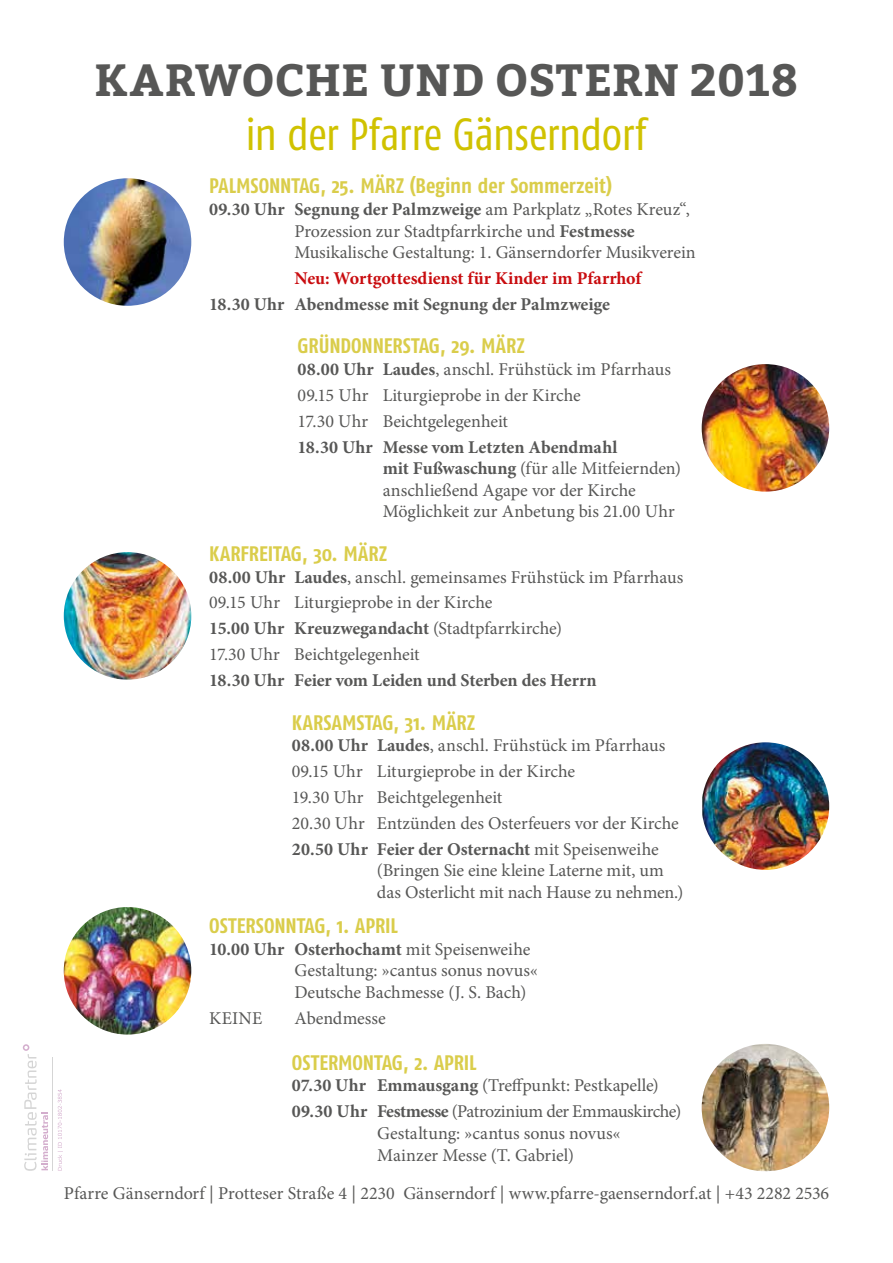
<style>
.page{position:relative;width:893px;height:1263px;background:#fff}
.page>*{position:absolute;margin:0;border:0;box-sizing:border-box;transform-origin:0 0}
.t1{font:45px "Fago Co";letter-spacing:-.02em;color:#d0c200}
.t2{font:700 45px "Bitter";letter-spacing:.005em;color:#575756}
.t3{font:700 21px "Fago Co";letter-spacing:-.005em;color:#dacd4b}
.t4{font:18px/21.6px "Minion Pro";color:#575756}
.t5{font:18px/25.8px "Minion Pro";letter-spacing:-.02em;color:#575756}
.t6{font:700 18px "Minion Pro";letter-spacing:-.005em;color:#575756}
.t7{font:700 18px "Minion Pro";letter-spacing:-.005em;color:#c90c0f}
.s1{font-weight:700}
</style>
<div class="page">
<img style="left:64px;top:178px;width:127px;height:128px;border-radius:64px">
<img style="left:702px;top:364px;width:127px;height:128px;border-radius:64px">
<img style="left:64px;top:552px;width:127px;height:128px;border-radius:64px">
<img style="left:702px;top:742px;width:127px;height:128px">
<img style="left:64px;top:907px;width:127px;height:127px;border-radius:64px">
<img style="left:702px;top:1044px;width:127px;height:127px;border-radius:64px">
<hr style="left:52px;top:1057px;width:1px;height:113px;background:#878787">
<svg style="left:23px;top:1044px;width:25px;height:127px"></svg>
<svg style="left:58px;top:1089px;width:5px;height:81px"></svg>
<h1 class="t2" style="left:95px;top:53px;width:705px">KARWOCHE UND OSTERN 2018</h1>
<h1 class="t1" style="left:246px;top:109px;width:403px">in der Pfarre Gänserndorf</h1>
<p class="t3" style="left:209px;top:174px;width:404px">PALMSONNTAG, 25. MÄRZ (Beginn der Sommerzeit)</p>
<p class="t4" style="left:294px;top:199px;width:403px;text-indent:-85px"><span class="s1">09.30 Uhr Segnung der Palmzweige</span> am Parkplatz „Rotes Kreuz“,<br>Prozession zur Stadtpfarrkirche und <span class="s1">Festmesse<br></span>Musikalische Gestaltung: 1. Gänserndorfer Musikverein</p>
<p class="t7" style="left:294px;top:266px;width:349px">Neu: Wortgottesdienst für Kinder im Pfarrhof</p>
<p class="t6" style="left:209px;top:291px;width:402px">18.30 Uhr Abendmesse mit Segnung der Palmzweige</p>
<p class="t3" style="left:298px;top:334px;width:229px">GRÜNDONNERSTAG, 29. MÄRZ</p>
<p class="t4" style="left:298px;top:356px;width:375px;line-height:25.8px"><span class="s1">08.00 Uhr Laudes</span>, anschl. Frühstück im Pfarrhaus<br>09.15 Uhr Liturgieprobe in der Kirche<br>17.30 Uhr Beichtgelegenheit</p>
<p class="t4" style="left:383px;top:436px;width:300px;text-indent:-85px"><span class="s1">18.30 Uhr Messe vom Letzten Abendmahl<br>mit Fußwaschung</span> (für alle Mitfeiernden) anschließend Agape vor der Kirche Möglichkeit zur Anbetung bis 21.00 Uhr</p>
<p class="t3" style="left:209px;top:541px;width:180px">KARFREITAG, 30. MÄRZ</p>
<p class="t4" style="left:209px;top:564px;width:475px;line-height:25.8px"><span class="s1">08.00 Uhr Laudes</span>, anschl. gemeinsames Frühstück im Pfarrhaus 09.15 Uhr Liturgieprobe in der Kirche<br><span class="s1">15.00 Uhr Kreuzwegandacht</span> (Stadtpfarrkirche)<br>17.30 Uhr Beichtgelegenheit</p>
<p class="t6" style="left:209px;top:667px;width:389px">18.30 Uhr Feier vom Leiden und Sterben des Herrn</p>
<p class="t3" style="left:292px;top:710px;width:185px">KARSAMSTAG, 31. MÄRZ</p>
<p class="t4" style="left:292px;top:732px;width:388px;line-height:25.8px"><span class="s1">08.00 Uhr Laudes</span>, anschl. Frühstück im Pfarrhaus 09.15 Uhr Liturgieprobe in der Kirche<br>19.30 Uhr Beichtgelegenheit<br>20.30 Uhr Entzünden des Osterfeuers vor der Kirche <span class="s1">20.50 Uhr Feier der Osternacht</span> mit Speisenweihe</p>
<p class="t4" style="left:377px;top:860px;width:308px">(Bringen Sie eine kleine Laterne mit, um das Osterlicht mit nach Hause zu nehmen.)</p>
<p class="t3" style="left:209px;top:913px;width:190px">OSTERSONNTAG, 1. APRIL</p>
<p class="t4" style="left:294px;top:938px;width:245px;text-indent:-85px"><span class="s1">10.00 Uhr Osterhochamt</span> mit Speisenweihe<br>Gestaltung: »cantus sonus novus«<br>Deutsche Bachmesse (J. S. Bach)</p>
<p class="t4" style="left:209px;top:1007px;width:55px">KEINE</p>
<p class="t4" style="left:294px;top:1007px;width:93px">Abendmesse</p>
<p class="t3" style="left:292px;top:1050px;width:186px">OSTERMONTAG, 2. APRIL</p>
<p class="t5" style="left:292px;top:1073px;width:391px"><span class="s1">07.30 Uhr Emmausgang</span> (Treffpunkt: Pestkapelle)<br><span class="s1">09.30 Uhr Festmesse</span> (Patrozinium der Emmauskirche)</p>
<p class="t4" style="left:377px;top:1122px;width:245px">Gestaltung: »cantus sonus novus«<br>Mainzer Messe (T. Gabriel)</p>
<p class="t4" style="left:64px;top:1183px;width:767px">Pfarre Gänserndorf | Protteser Straße 4 | 2230 Gänserndorf | www.pfarre-gaenserndorf.at | +43 2282 2536</p>
</div>
